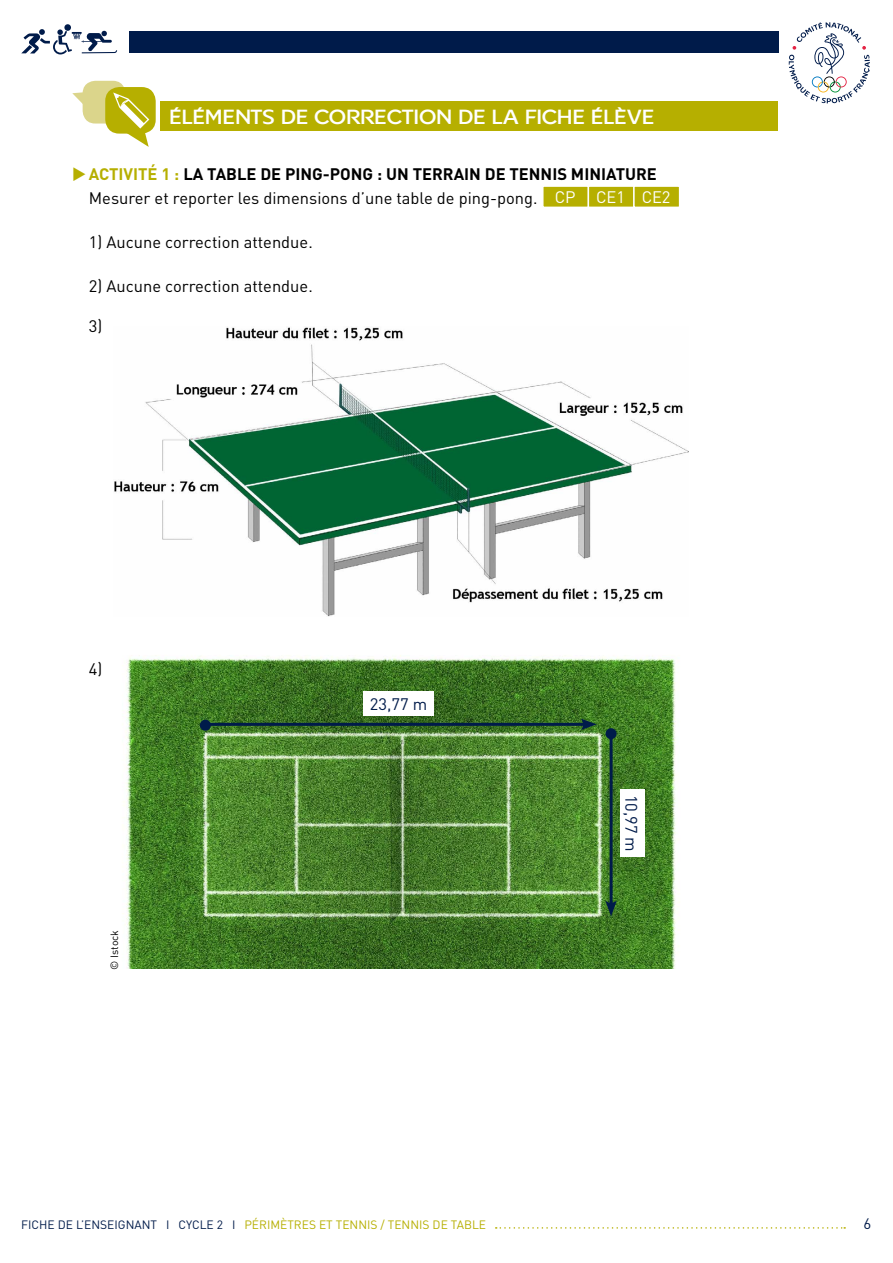
<style>
.page{position:relative;width:893px;height:1263px;background:#fff}
.page>*{position:absolute;margin:0;border:0;box-sizing:border-box;transform-origin:0 0}
.t1{font:500 22.5px "Franceolympique";letter-spacing:-.01em;color:#fff}
.t2{font:16.5px/24px "DIN";color:#000}
.t3{font:16.5px "DIN";color:#001b4a}
.t4{font:16.5px "DIN";letter-spacing:-.01em;color:#fff}
.t5{font:15px "DIN";color:#001b4a}
.t6{font:12px "DIN";color:#b6af00}
.t7{font:10.5px "DIN";color:#000}
.s1{color:#b6af00}
.s2{font-weight:700;color:#b6af00}
.s3{font-weight:700}
.s4{color:#001b4a}
</style>
<div class="page">
<div style="left:64px;top:24px;width:7px;height:7px;background:#001b4a;border-radius:50%"></div>
<svg style="left:21px;top:29px;width:96px;height:26px"></svg>
<div style="left:129px;top:31px;width:649px;height:22px;background:#001b4a"></div>
<svg style="left:789px;top:22px;width:81px;height:81px"></svg>
<img style="left:126px;top:655px;width:550px;height:314px">
<div style="left:161px;top:101px;width:617px;height:30px;background:#b6af00"></div>
<div style="left:83px;top:81px;width:42px;height:43px;background:#dbd58b;border-radius:13px"></div>
<svg style="left:72px;top:92px;width:11px;height:19px"></svg>
<div style="left:105px;top:87px;width:51px;height:47px;background:#b6af00;border-radius:14px"></div>
<svg style="left:113px;top:92px;width:36px;height:55px"></svg>
<div style="left:542px;top:185px;width:47px;height:23px;background:#b6af00;border:2px solid #fff"></div>
<div style="left:588px;top:185px;width:47px;height:23px;background:#b6af00;border:2px solid #fff"></div>
<div style="left:633px;top:185px;width:47px;height:23px;background:#b6af00;border:2px solid #fff"></div>
<img style="left:114px;top:327px;width:575px;height:290px">
<div style="left:363px;top:691px;width:71px;height:24px;background:#fff"></div>
<div style="left:620px;top:789px;width:24px;height:67px;background:#fff"></div>
<hr style="left:204px;top:723px;width:382px;height:3px;background:#001b4a">
<svg style="left:581px;top:718px;width:16px;height:12px"></svg>
<div style="left:200px;top:720px;width:11px;height:11px;background:#001b4a;border-radius:50%"></div>
<hr style="left:610px;top:734px;width:3px;height:172px;background:#001b4a">
<svg style="left:605px;top:900px;width:12px;height:16px"></svg>
<div style="left:605px;top:728px;width:12px;height:11px;background:#001b4a;border-radius:50%"></div>
<svg style="left:496px;top:1227px;width:349px;height:2px"></svg>
<h1 class="t1" style="left:169px;top:103px;width:487px">ÉLÉMENTS DE CORRECTION DE LA FICHE ÉLÈVE</h1>
<p class="t2" style="left:89px;top:162px;width:570px;text-indent:-16px"><span class="s1">◆</span><span class="s2">ACTIVITÉ 1 :</span> <span class="s3">LA TABLE DE PING-PONG : UN TERRAIN DE TENNIS MINIATURE<br></span>Mesurer et reporter les dimensions d’une table de ping-pong.</p>
<p class="t2" style="left:89px;top:230px;width:225px">1) Aucune correction attendue.</p>
<p class="t2" style="left:89px;top:274px;width:225px">2) Aucune correction attendue.</p>
<p class="t2" style="left:89px;top:313px;width:15px">3)</p>
<p class="t4" style="left:555px;top:187px;width:22px">CP</p>
<p class="t4" style="left:596px;top:187px;width:76px">CE1 CE2</p>
<p class="t2" style="left:89px;top:657px;width:15px">4)</p>
<p class="t7" style="left:108px;top:969px;width:41px;rotate:-90deg">© Istock</p>
<p class="t3" style="left:370px;top:694px;width:59px">23,77 m</p>
<p class="t6" style="left:21px;top:1217px;width:466px"><span class="s4">FICHE DE L’ENSEIGNANT I CYCLE 2 I</span> PÉRIMÈTRES ET TENNIS / TENNIS DE TABLE</p>
<p class="t3" style="left:642px;top:794px;width:59px;rotate:90deg">10,97 m</p>
<p class="t5" style="left:863px;top:1214px;width:9px">6</p>
</div>
